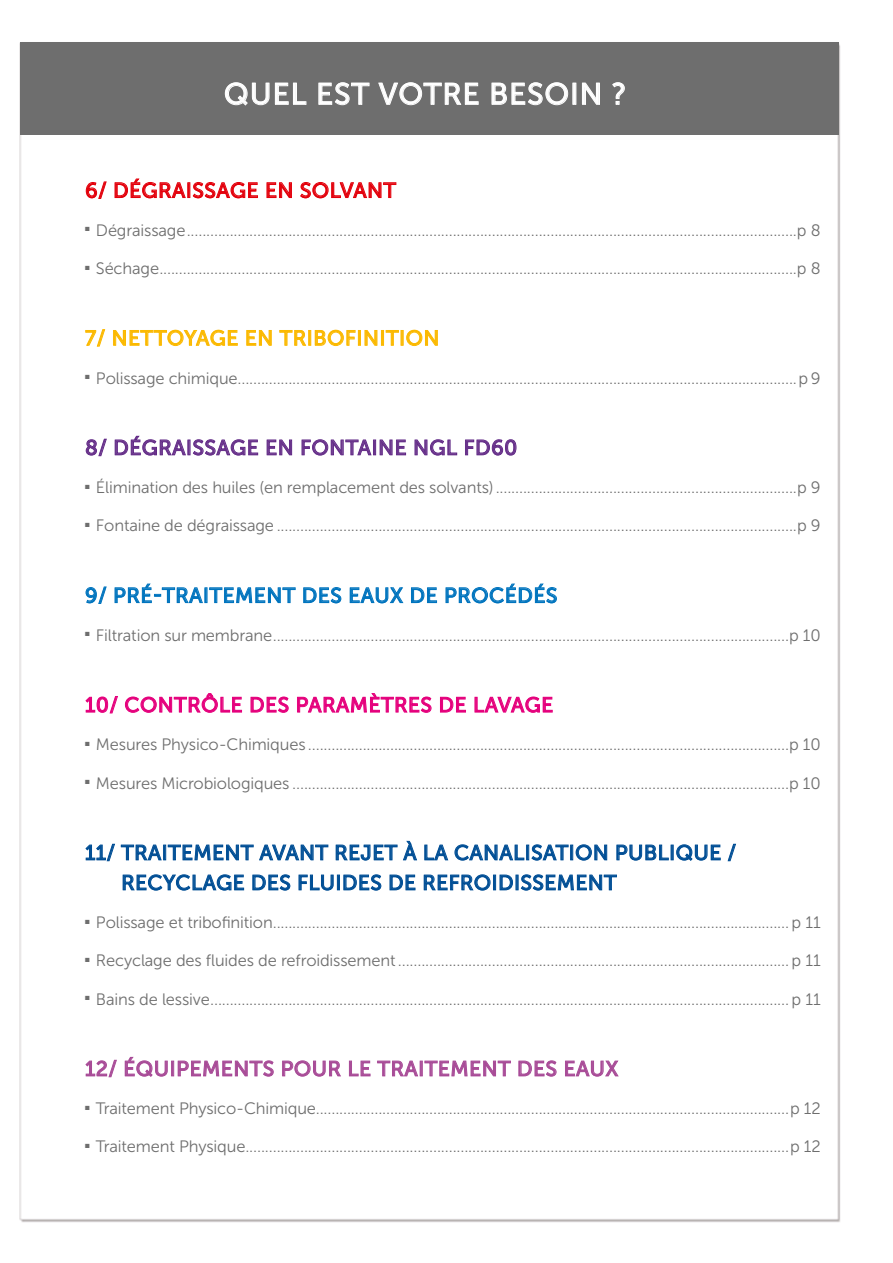
<style>
.page{position:relative;width:893px;height:1263px;background:#fff}
.page>*{position:absolute;margin:0;border:0;box-sizing:border-box;transform-origin:0 0}
.t1{font:30px "Museo Sans 500";letter-spacing:.03em;color:#fff}
.t2{font:21px/30px "Museo Sans 500";letter-spacing:.02em;color:#004e95}
.t3{font:21px "Museo Sans 500";letter-spacing:.025em;color:#a84b97}
.t4{font:21px "Museo Sans 500";letter-spacing:.025em;color:#0074be}
.t5{font:21px "Museo Sans 500";letter-spacing:.025em;color:#e5007c}
.t6{font:21px "Museo Sans 500";letter-spacing:.025em;color:#69338b}
.t7{font:21px "Museo Sans 500";letter-spacing:.025em;color:#fbb900}
.t8{font:21px "Museo Sans 500";letter-spacing:.025em;color:#e3000b}
.t9{font:16.5px "Museo Sans 300";letter-spacing:-.01em;color:#6e6e6e}
</style>
<div class="page">
<img style="left:19px;top:42px;width:822px;height:1181px">
<div style="left:20px;top:43px;width:818px;height:92px;background:#6e6e6e"></div>
<svg style="left:225px;top:83px;width:44px;height:22px"></svg>
<svg style="left:275px;top:83px;width:31px;height:22px"></svg>
<svg style="left:319px;top:83px;width:50px;height:22px"></svg>
<svg style="left:378px;top:83px;width:100px;height:22px"></svg>
<svg style="left:492px;top:83px;width:76px;height:22px"></svg>
<div style="left:573px;top:83px;width:3px;height:22px;border:1px solid #fff"></div>
<svg style="left:582px;top:83px;width:18px;height:22px"></svg>
<svg style="left:612px;top:82px;width:13px;height:23px"></svg>
<svg style="left:86px;top:182px;width:20px;height:17px"></svg>
<svg style="left:115px;top:179px;width:143px;height:19px"></svg>
<svg style="left:267px;top:182px;width:25px;height:16px"></svg>
<svg style="left:300px;top:182px;width:96px;height:16px"></svg>
<svg style="left:85px;top:329px;width:20px;height:18px"></svg>
<svg style="left:113px;top:330px;width:125px;height:16px"></svg>
<svg style="left:247px;top:330px;width:25px;height:16px"></svg>
<svg style="left:279px;top:330px;width:76px;height:16px"></svg>
<div style="left:358px;top:330px;width:3px;height:15px;border:1px solid #fbb900"></div>
<svg style="left:365px;top:330px;width:12px;height:16px"></svg>
<div style="left:381px;top:330px;width:3px;height:15px;border:1px solid #fbb900"></div>
<svg style="left:386px;top:330px;width:52px;height:16px"></svg>
<svg style="left:86px;top:439px;width:21px;height:17px"></svg>
<svg style="left:115px;top:436px;width:143px;height:19px"></svg>
<svg style="left:267px;top:440px;width:25px;height:15px"></svg>
<svg style="left:302px;top:439px;width:69px;height:16px"></svg>
<div style="left:373px;top:440px;width:3px;height:15px;border:1px solid #5b2182"></div>
<svg style="left:380px;top:440px;width:26px;height:15px"></svg>
<svg style="left:415px;top:439px;width:42px;height:16px"></svg>
<svg style="left:465px;top:439px;width:51px;height:16px"></svg>
<svg style="left:86px;top:587px;width:20px;height:17px"></svg>
<svg style="left:115px;top:584px;width:180px;height:19px"></svg>
<svg style="left:303px;top:587px;width:38px;height:16px"></svg>
<svg style="left:350px;top:587px;width:53px;height:16px"></svg>
<svg style="left:411px;top:587px;width:26px;height:16px"></svg>
<svg style="left:446px;top:584px;width:111px;height:19px"></svg>
<svg style="left:86px;top:696px;width:32px;height:17px"></svg>
<svg style="left:125px;top:693px;width:117px;height:20px"></svg>
<svg style="left:251px;top:697px;width:37px;height:16px"></svg>
<svg style="left:297px;top:693px;width:134px;height:20px"></svg>
<svg style="left:440px;top:697px;width:26px;height:15px"></svg>
<svg style="left:475px;top:697px;width:77px;height:16px"></svg>
<svg style="left:86px;top:844px;width:29px;height:17px"></svg>
<svg style="left:121px;top:845px;width:40px;height:15px"></svg>
<div style="left:163px;top:845px;width:3px;height:15px;border:1px solid #004e95"></div>
<svg style="left:168px;top:845px;width:85px;height:15px"></svg>
<svg style="left:259px;top:845px;width:69px;height:15px"></svg>
<svg style="left:336px;top:845px;width:61px;height:15px"></svg>
<svg style="left:403px;top:841px;width:14px;height:19px"></svg>
<svg style="left:425px;top:845px;width:23px;height:15px"></svg>
<svg style="left:455px;top:844px;width:69px;height:16px"></svg>
<div style="left:526px;top:845px;width:3px;height:15px;border:1px solid #004e95"></div>
<svg style="left:532px;top:844px;width:36px;height:16px"></svg>
<div style="left:570px;top:845px;width:3px;height:15px;border:1px solid #004e95"></div>
<svg style="left:576px;top:844px;width:31px;height:16px"></svg>
<svg style="left:617px;top:844px;width:103px;height:17px"></svg>
<svg style="left:728px;top:844px;width:8px;height:17px"></svg>
<svg style="left:123px;top:874px;width:121px;height:16px"></svg>
<svg style="left:253px;top:874px;width:37px;height:16px"></svg>
<svg style="left:299px;top:875px;width:34px;height:15px"></svg>
<div style="left:337px;top:875px;width:3px;height:15px;border:1px solid #004e95"></div>
<svg style="left:344px;top:874px;width:37px;height:16px"></svg>
<svg style="left:390px;top:875px;width:25px;height:15px"></svg>
<svg style="left:424px;top:874px;width:66px;height:16px"></svg>
<div style="left:493px;top:875px;width:3px;height:15px;border:1px solid #004e95"></div>
<svg style="left:500px;top:874px;width:117px;height:16px"></svg>
<svg style="left:86px;top:1060px;width:31px;height:17px"></svg>
<svg style="left:125px;top:1057px;width:43px;height:20px"></svg>
<div style="left:171px;top:1061px;width:3px;height:15px;border:1px solid #a84b97"></div>
<svg style="left:178px;top:1060px;width:96px;height:16px"></svg>
<svg style="left:282px;top:1060px;width:59px;height:16px"></svg>
<svg style="left:349px;top:1061px;width:21px;height:15px"></svg>
<svg style="left:377px;top:1061px;width:134px;height:15px"></svg>
<svg style="left:519px;top:1060px;width:37px;height:16px"></svg>
<svg style="left:565px;top:1061px;width:53px;height:15px"></svg>
<h1 class="t1" style="left:224px;top:78px;width:404px">QUEL EST VOTRE BESOIN ?</h1>
<p class="t8" style="left:85px;top:179px;width:312px">6/ DÉGRAISSAGE EN SOLVANT</p>
<p class="t9" style="left:85px;top:221px;width:737px">■ Dégraissage............................................................................................................................................................p 8</p>
<p class="t9" style="left:85px;top:259px;width:737px">■ Séchage...................................................................................................................................................................p 8</p>
<p class="t7" style="left:85px;top:327px;width:356px">7/ NETTOYAGE EN TRIBOFINITION</p>
<p class="t9" style="left:85px;top:369px;width:737px">■ Polissage chimique...............................................................................................................................................p 9</p>
<p class="t6" style="left:85px;top:436px;width:434px">8/ DÉGRAISSAGE EN FONTAINE NGL FD60</p>
<p class="t9" style="left:85px;top:478px;width:737px">■ Élimination des huiles (en remplacement des solvants).............................................................................p 9</p>
<p class="t9" style="left:85px;top:517px;width:737px">■ Fontaine de dégraissage .....................................................................................................................................p 9</p>
<p class="t4" style="left:85px;top:584px;width:474px">9/ PRÉ-TRAITEMENT DES EAUX DE PROCÉDÉS</p>
<p class="t9" style="left:85px;top:626px;width:737px">■ Filtration sur membrane....................................................................................................................................p 10</p>
<p class="t5" style="left:85px;top:693px;width:470px">10/ CONTRÔLE DES PARAMÈTRES DE LAVAGE</p>
<p class="t9" style="left:85px;top:736px;width:737px">■ Mesures Physico-Chimiques ...........................................................................................................................p 10</p>
<p class="t9" style="left:85px;top:774px;width:737px">■ Mesures Microbiologiques ...............................................................................................................................p 10</p>
<p class="t2" style="left:121px;top:838px;width:616px;text-indent:-36px">11/ TRAITEMENT AVANT REJET À LA CANALISATION PUBLIQUE /<br>RECYCLAGE DES FLUIDES DE REFROIDISSEMENT</p>
<p class="t9" style="left:85px;top:913px;width:737px">■ Polissage et tribofinition.................................................................................................................................... p 11</p>
<p class="t9" style="left:85px;top:952px;width:737px">■ Recyclage des fluides de refroidissement.................................................................................................... p 11</p>
<p class="t9" style="left:85px;top:990px;width:737px">■ Bains de lessive.................................................................................................................................................... p 11</p>
<p class="t3" style="left:85px;top:1057px;width:535px">12/ ÉQUIPEMENTS POUR LE TRAITEMENT DES EAUX</p>
<p class="t9" style="left:85px;top:1099px;width:737px">■ Traitement Physico-Chimique.........................................................................................................................p 12</p>
<p class="t9" style="left:85px;top:1138px;width:737px">■ Traitement Physique...........................................................................................................................................p 12</p>
</div>
